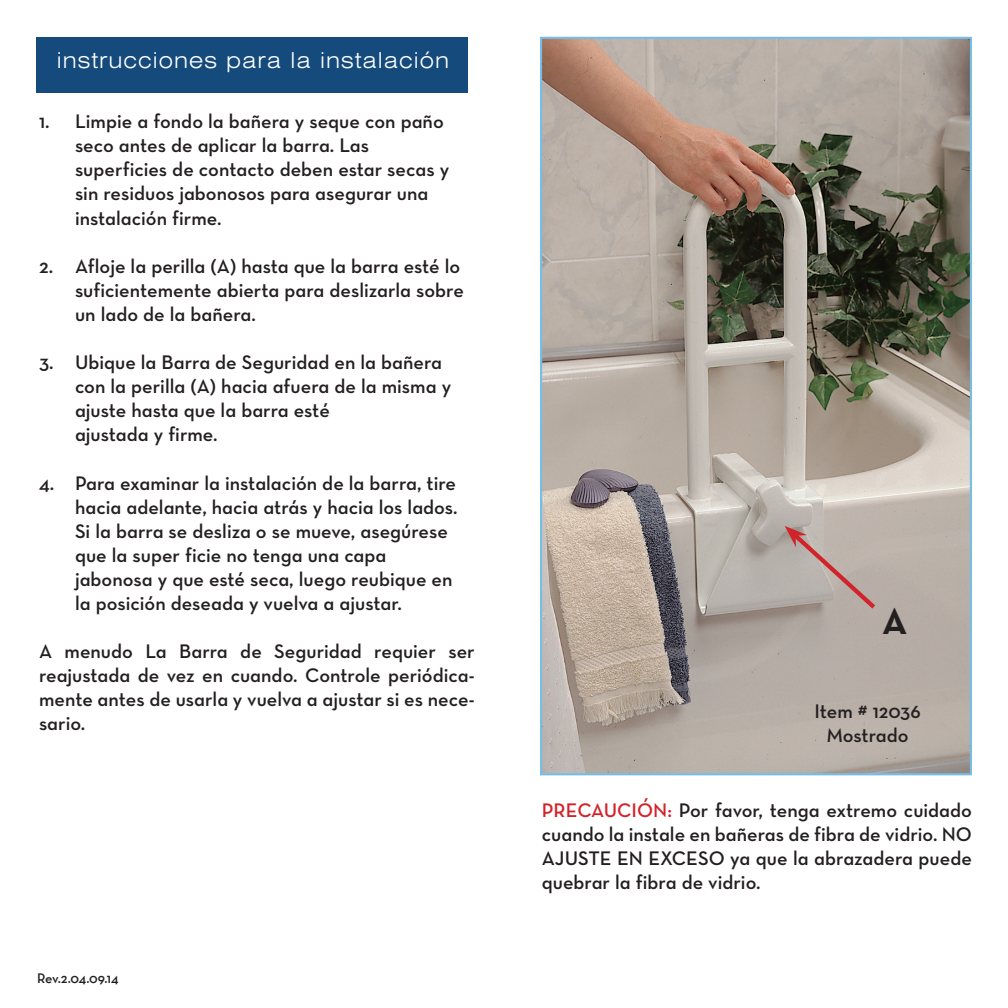
<style>
.page{position:relative;width:1008px;height:1008px;background:#fff}
.page>*{position:absolute;margin:0;border:0;box-sizing:border-box;transform-origin:0 0}
.t1{font:700 38.2px "Neutraface Text TT";color:#231f20}
.t2{font:300 expanded 22px "Swiss 721 BT";letter-spacing:.05em;color:#fff}
.t3{font:20px/24px "Neutraface Text Demi Alt";color:#231f20}
.Copy_of_Normal{font:14px "Neutraface Text TT Demi Alt";letter-spacing:-.015em;color:#231f20}
.s1{color:#d1232a}
</style>
<div class="page">
<img style="left:543px;top:40px;width:426px;height:732px">
<div style="left:540px;top:37px;width:432px;height:738px;border:2px solid #78bde8"></div>
<svg style="left:785px;top:526px;width:95px;height:87px;background:#b9a5a0"></svg>
<div style="left:36px;top:37px;width:432px;height:56px;background:#144a7c"></div>
<p class="t2" style="left:57px;top:47px;width:394px">instrucciones para la instalación</p>
<p class="t3" style="left:75px;top:109px;width:376px;text-indent:-36px">1. Limpie a fondo la bañera y seque con paño seco antes de aplicar la barra. Las superficies de contacto deben estar secas y sin residuos jabonosos para asegurar una instalación firme.</p>
<p class="t3" style="left:75px;top:254px;width:390px;text-indent:-36px">2. Afloje la perilla (A) hasta que la barra esté lo suficientemente abierta para deslizarla sobre un lado de la bañera.</p>
<p class="t3" style="left:75px;top:350px;width:378px;text-indent:-36px">3. Ubique la Barra de Seguridad en la bañera con la perilla (A) hacia afuera de la misma y ajuste hasta que la barra esté<br>ajustada y firme.</p>
<p class="t3" style="left:75px;top:471px;width:384px;text-indent:-36px">4. Para examinar la instalación de la barra, tire hacia adelante, hacia atrás y hacia los lados.<br>Si la barra se desliza o se mueve, asegúrese que la super ficie no tenga una capa jabonosa y que esté seca, luego reubique en la posición deseada y vuelva a ajustar.</p>
<p class="t3" style="left:39px;top:639px;width:437px;text-align:justify">A menudo La Barra de Seguridad requier ser reajustada de vez en cuando. Controle periódica&shy;mente antes de usarla y vuelva a ajustar si es nece&shy;sario.</p>
<p class="Copy_of_Normal" style="left:37px;top:969px;width:83px">Rev.2.04.09.14</p>
<p class="t1" style="left:882px;top:596px;width:27px">A</p>
<p class="t3" style="left:814px;top:699px;width:108px;text-align:center">Item # 12036<br>Mostrado</p>
<p class="t3" style="left:542px;top:798px;width:432px;text-align:justify"><span class="s1">PRECAUCIÓN:</span> Por favor, tenga extremo cuidado cuando la instale en bañeras de fibra de vidrio. NO AJUSTE EN EXCESO ya que la abrazadera puede quebrar la fibra de vidrio.</p>
</div>
